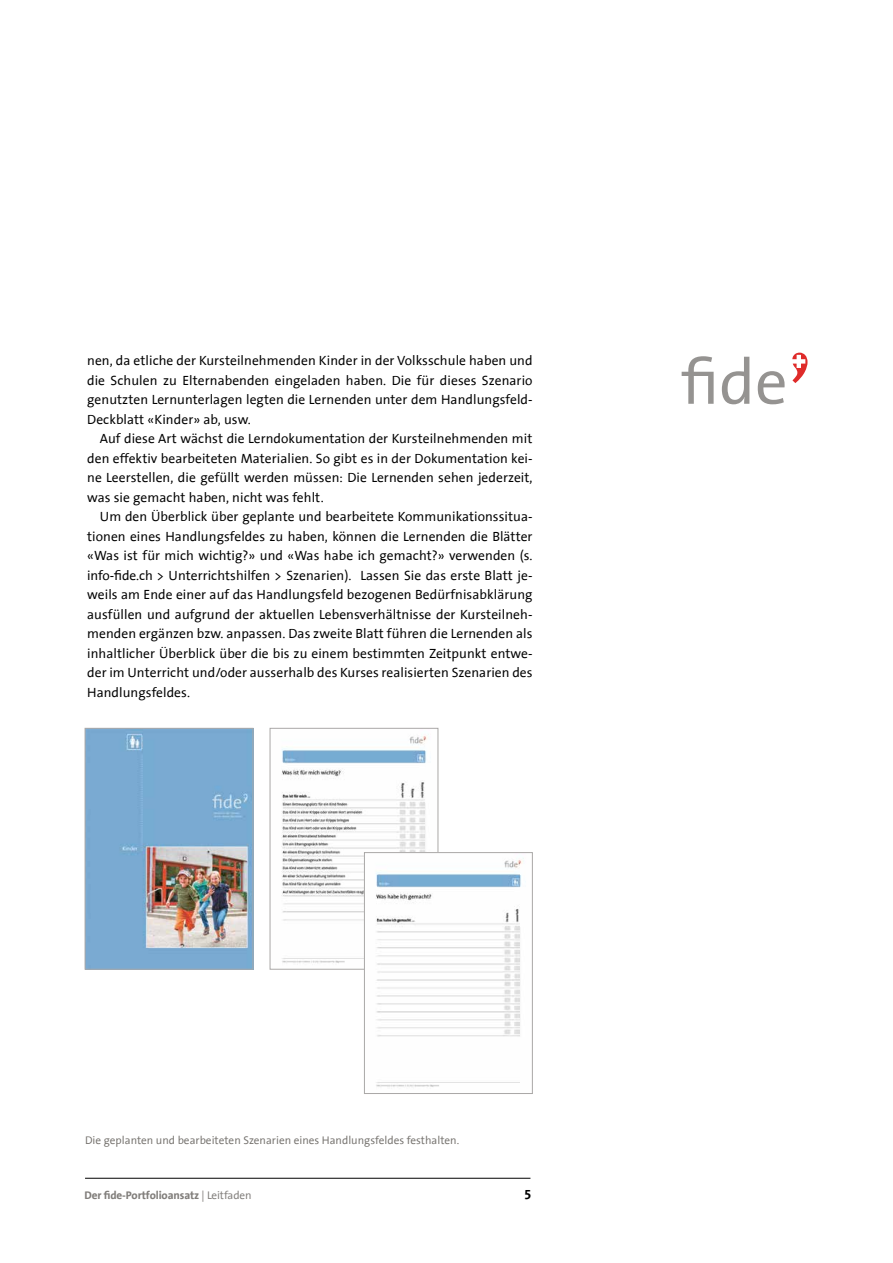
<style>
.page{position:relative;width:893px;height:1263px;background:#fff}
.page>*{position:absolute;margin:0;border:0;box-sizing:border-box;transform-origin:0 0}
.t1{font:13.5px/19.5px "The Sans Office";letter-spacing:.005em;color:#000;text-align:justify}
.t2{font:700 13.5px "The Sans Office";color:#000}
.t3{font:11.25px "The Sans Office";color:#777470}
.t4{font:700 11.25px "The Sans Office";letter-spacing:-.01em;color:#817e7b}
.s1{font-weight:400}
</style>
<div class="page">
<hr style="left:85px;top:1178px;width:445px;height:1px;background:#000">
<svg style="left:682px;top:356px;width:32px;height:48px"></svg>
<svg style="left:722px;top:357px;width:27px;height:47px"></svg>
<svg style="left:758px;top:371px;width:27px;height:33px"></svg>
<svg style="left:792px;top:353px;width:15px;height:30px"></svg>
<img style="left:281px;top:734px;width:148px;height:229px">
<div style="left:270px;top:728px;width:168px;height:241px;border:1px solid #aaa8a7"></div>
<img style="left:87px;top:730px;width:164px;height:237px">
<div style="left:85px;top:728px;width:168px;height:241px;border:1px solid #aaa8a7"></div>
<img style="left:366px;top:854px;width:158px;height:233px">
<div style="left:364px;top:852px;width:169px;height:242px;border:1px solid #aaa8a7"></div>
<p class="t1" style="left:87px;top:351px;width:447px">nen, da etliche der Kursteilnehmenden Kinder in der Volksschule haben und die Schulen zu Elternabenden eingeladen haben. Die für dieses Szenario genutzten Lernunterlagen legten die Lernenden unter dem Handlungsfeld-Deckblatt «Kinder» ab, usw.</p>
<p class="t1" style="left:87px;top:429px;width:447px;text-indent:13px">Auf diese Art wächst die Lerndokumentation der Kursteilnehmenden mit den effektiv bearbeiteten Materialien. So gibt es in der Dokumentation kei&shy;ne Leerstellen, die gefüllt werden müssen: Die Lernenden sehen jederzeit, was sie gemacht haben, nicht was fehlt.</p>
<p class="t1" style="left:87px;top:507px;width:447px;text-indent:13px">Um den Überblick über geplante und bearbeitete Kommunikationssitua&shy;tionen eines Handlungsfeldes zu haben, können die Lernenden die Blätter «Was ist für mich wichtig?» und «Was habe ich gemacht?» verwenden (s. info-fide.ch &gt; Unterrichtshilfen &gt; Szenarien). Lassen Sie das erste Blatt je&shy;weils am Ende einer auf das Handlungsfeld bezogenen Bedürfnisabklärung ausfüllen und aufgrund der aktuellen Lebensverhältnisse der Kursteilneh&shy;menden ergänzen bzw. anpassen. Das zweite Blatt führen die Lernenden als inhaltlicher Überblick über die bis zu einem bestimmten Zeitpunkt entwe&shy;der im Unterricht und/oder ausserhalb des Kurses realisierten Szenarien des Handlungsfeldes.</p>
<p class="t3" style="left:85px;top:1134px;width:376px">Die geplanten und bearbeiteten Szenarien eines Handlungsfeldes festhalten.</p>
<p class="t4" style="left:84px;top:1189px;width:169px">Der fide-Portfolioansatz <span class="s1">| Leitfaden</span></p>
<p class="t2" style="left:524px;top:1186px;width:9px">5</p>
</div>
